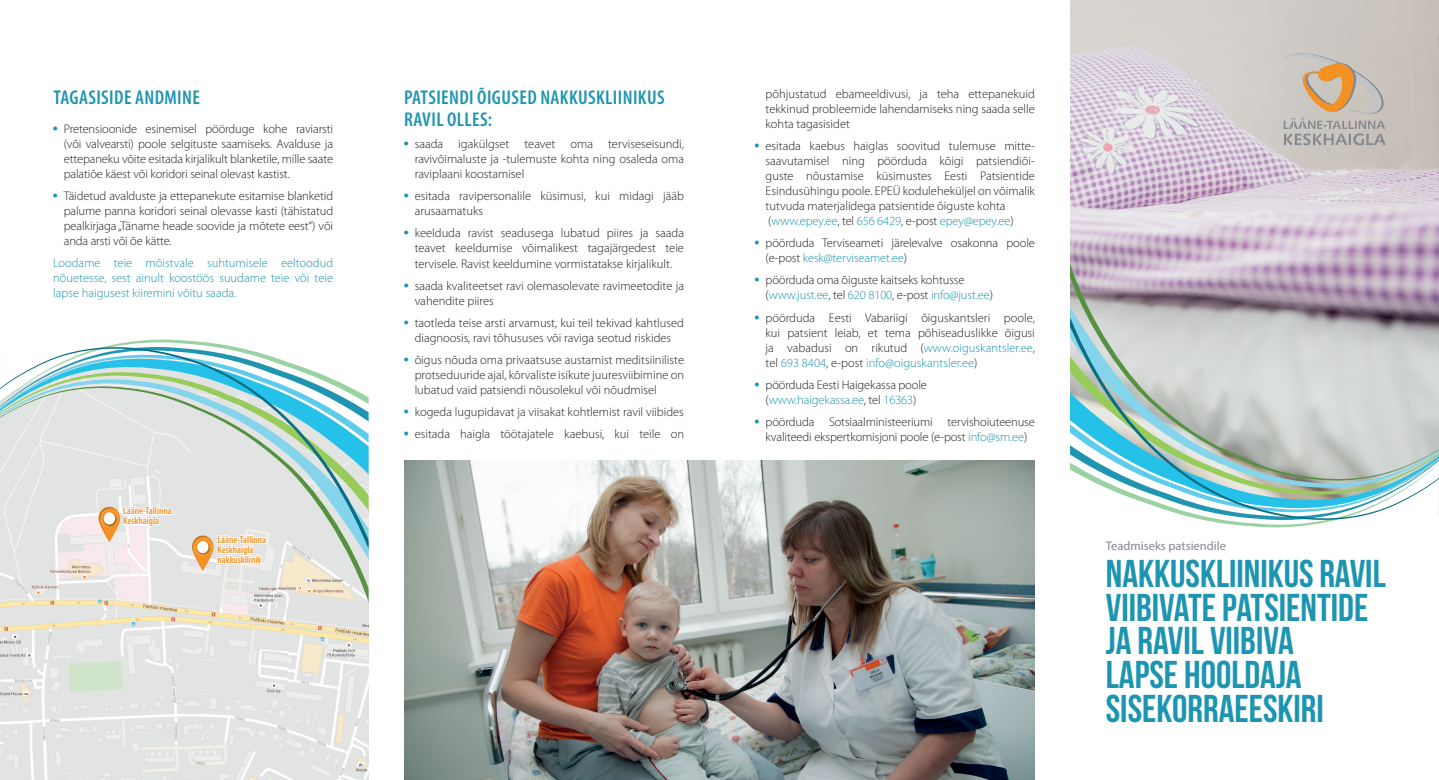
<style>
.page{position:relative;width:1439px;height:780px;background:#fff}
.page>*{position:absolute;margin:0;border:0;box-sizing:border-box;transform-origin:0 0}
.t1{font:38.75px/33.8px "Bebas Neue";color:#1d95b1}
.t2{font:600 condensed 20px/22.5px "Myriad Pro";letter-spacing:.02em;color:#1d95b1}
.t3{font:300 12.5px/15px "Myriad Pro";color:#231f20;text-align:justify}
.t4{font:300 12.5px/15px "Myriad Pro";color:#1d95b1;text-align:justify}
.t5{font:12.5px "Myriad Pro";color:#85888e}
.t6{font:600 condensed 10px/10px "Myriad Pro";color:#f49125}
.s1{font-family:"Helvetica";font-weight:400;color:#1d95b1}
.s2{color:#1d95b1}
</style>
<div class="page">
<img style="left:1070px;top:0;width:369px;height:259px">
<img style="left:0;top:607px;width:369px;height:173px">
<svg style="left:1070px;top:259px;width:369px;height:41px"></svg>
<svg style="left:1070px;top:300px;width:369px;height:7px"></svg>
<svg style="left:1070px;top:307px;width:369px;height:221px"></svg>
<svg style="left:0;top:566px;width:369px;height:41px;fill:#e2e4e3"></svg>
<svg style="left:0;top:560px;width:369px;height:6px;fill:#e3e4e3"></svg>
<svg style="left:0;top:339px;width:369px;height:221px;fill:#e2e4e3"></svg>
<svg style="left:1282px;top:52px;width:103px;height:93px"></svg>
<img style="left:404px;top:461px;width:631px;height:319px">
<img style="left:99px;top:506px;width:21px;height:36px">
<img style="left:101px;top:510px;width:17px;height:17px">
<img style="left:192px;top:535px;width:22px;height:36px">
<img style="left:194px;top:538px;width:17px;height:17px">
<svg style="left:216px;top:525px;width:51px;height:50px"></svg>
<svg style="left:122px;top:497px;width:51px;height:38px"></svg>
<h2 class="t2" style="left:53px;top:85px;width:148px">TAGASISIDE ANDMINE</h2>
<p class="t3" style="left:64px;top:121px;width:271px;text-indent:-11px"><span class="s1">•</span> Pretensioonide esinemisel pöörduge kohe raviarsti (või valvearsti) poole selgituste saamiseks. Avalduse ja ettepaneku võite esitada kirjalikult blanketile, mille saate palatiõe käest või koridori seinal olevast kastist.</p>
<p class="t3" style="left:64px;top:188px;width:271px;text-indent:-11px"><span class="s1">•</span> Täidetud avalduste ja ettepanekute esitamise blanketid palume panna koridori seinal olevasse kasti (tähistatud pealkirjaga „Täname heade soovide ja mõtete eest“) või anda arsti või õe kätte.</p>
<p class="t4" style="left:53px;top:255px;width:281px">Loodame teie mõistvale suhtumisele eeltoodud nõuetesse, sest ainult koostöös suudame teie või teie lapse haigusest kiiremini võitu saada.</p>
<p class="t6" style="left:123px;top:505px;width:50px">Lääne-Tallinna<br>Keskhaigla</p>
<p class="t6" style="left:218px;top:534px;width:50px">Lääne-Tallinna<br>Keskhaigla nakkuskliinik</p>
<h2 class="t2" style="left:404px;top:85px;width:262px">PATSIENDI ÕIGUSED NAKKUSKLIINIKUS<br>RAVIL OLLES:</h2>
<p class="t3" style="left:415px;top:137px;width:271px;text-indent:-11px"><span class="s1">•</span> saada igakülgset teavet oma terviseseisundi, ravivõimaluste ja -tulemuste kohta ning osaleda oma raviplaani koostamisel</p>
<p class="t3" style="left:415px;top:189px;width:271px;text-indent:-11px"><span class="s1">•</span> esitada ravipersonalile küsimusi, kui midagi jääb arusaamatuks</p>
<p class="t3" style="left:415px;top:226px;width:271px;text-indent:-11px"><span class="s1">•</span> keelduda ravist seadusega lubatud piires ja saada teavet keeldumise võimalikest tagajärgedest teie tervisele. Ravist keeldumine vormistatakse kirjalikult.</p>
<p class="t3" style="left:415px;top:278px;width:271px;text-indent:-11px"><span class="s1">•</span> saada kvaliteetset ravi olemasolevate ravimeetodite ja vahendite piires</p>
<p class="t3" style="left:404px;top:315px;width:281px;text-align:center"><span class="s1">•</span> taotleda teise arsti arvamust, kui teil tekivad kahtlused diagnoosis, ravi tõhususes või raviga seotud riskides</p>
<p class="t3" style="left:415px;top:352px;width:271px;text-indent:-11px"><span class="s1">•</span> õigus nõuda oma privaatsuse austamist meditsiiniliste protseduuride ajal, kõrvaliste isikute juuresviibimine on lubatud vaid patsiendi nõusolekul või nõudmisel</p>
<p class="t3" style="left:404px;top:404px;width:281px"><span class="s1">•</span> kogeda lugupidavat ja viisakat kohtlemist ravil viibides</p>
<p class="t3" style="left:404px;top:426px;width:281px"><span class="s1">•</span> esitada haigla töötajatele kaebusi, kui teile on</p>
<p class="t3" style="left:765px;top:87px;width:271px">põhjustatud ebameeldivusi, ja teha ettepanekuid tekkinud probleemide lahendamiseks ning saada selle kohta tagasisidet</p>
<p class="t3" style="left:765px;top:139px;width:271px;text-align:left;text-indent:-11px"><span class="s1">•</span> esitada kaebus haiglas soovitud tulemuse mitte&shy;saavutamisel ning pöörduda kõigi patsiendiõi&shy;guste nõustamise küsimustes Eesti Patsientide Esindusühingu poole. EPEÜ koduleheküljel on võimalik tutvuda materjalidega patsientide õiguste kohta (<span class="s2">www.epey.ee</span>, tel <span class="s2">656 6429</span>, e-post <span class="s2">epey@epey.ee</span>)</p>
<p class="t3" style="left:765px;top:236px;width:271px;text-indent:-11px"><span class="s1">•</span> pöörduda Terviseameti järelevalve osakonna poole (e-post <span class="s2">kesk@terviseamet.ee</span>)</p>
<p class="t3" style="left:765px;top:273px;width:229px;text-indent:-11px"><span class="s1">•</span> pöörduda oma õiguste kaitseks kohtusse (<span class="s2">www.just.ee</span>, tel <span class="s2">620 8100</span>, e-post <span class="s2">info@just.ee</span>)</p>
<p class="t3" style="left:765px;top:310px;width:271px;text-indent:-11px"><span class="s1">•</span> pöörduda Eesti Vabariigi õiguskantsleri poole, kui patsient leiab, et tema põhiseaduslikke õigusi ja vabadusi on rikutud (<span class="s2">www.oiguskantsler.ee</span>, tel <span class="s2">693 8404</span>, e-post <span class="s2">info@oiguskantsler.ee</span>)</p>
<p class="t3" style="left:755px;top:377px;width:173px;text-align:center"><span class="s1">•</span> pöörduda Eesti Haigekassa poole (<span class="s2">www.haigekassa.ee</span>, tel <span class="s2">16363</span>)</p>
<p class="t3" style="left:755px;top:414px;width:281px;text-align:center"><span class="s1">•</span> pöörduda Sotsiaalministeeriumi tervishoiuteenuse kvaliteedi ekspertkomisjoni poole (e-post <span class="s2">info@sm.ee</span>)</p>
<p class="t5" style="left:1106px;top:537px;width:122px">Teadmiseks patsiendile</p>
<h1 class="t1" style="left:1106px;top:556px;width:281px">NAKKUSKLIINIKUS RAVIL<br>VIIBIVATE PATSIENTIDE<br>JA RAVIL VIIBIVA<br>LAPSE HOOLDAJA<br>SISEKORRAEESKIRI</h1>
</div>
